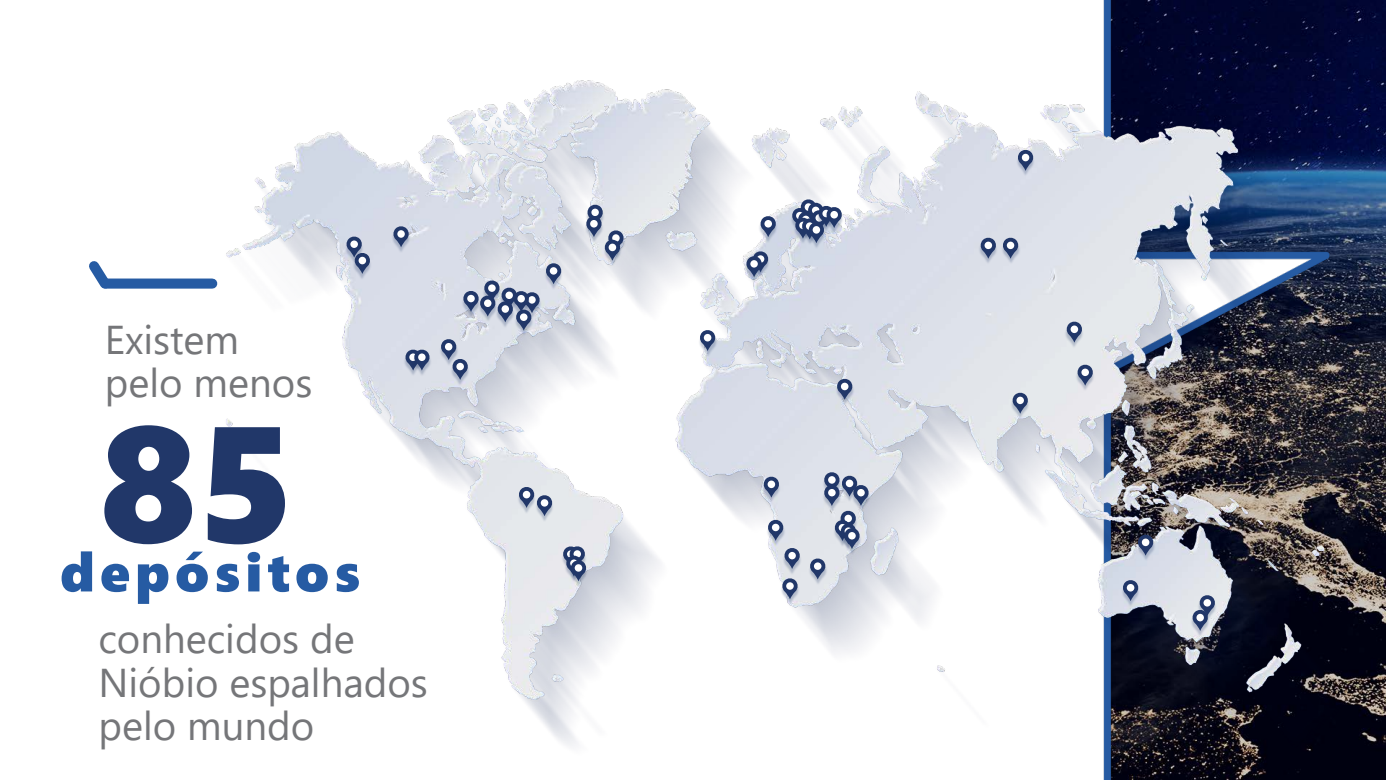
<style>
.page{position:relative;width:1386px;height:780px;background:#fff}
.page>*{position:absolute;margin:0;border:0;box-sizing:border-box;transform-origin:0 0}
.t1{font:164.33px "Segoe UI Black";color:#213769}
.t2{font:54.07px "Segoe UI Black";letter-spacing:.095em;color:#265ba3}
.t3{font:40.07px/43.3px "Segoe UI";color:#757679}
</style>
<div class="page">
<img style="left:1357px;top:0;width:28px;height:779px">
<img style="left:200px;top:0;width:1157px;height:779px">
<div style="left:106px;top:278px;width:106px;height:10px;background:#265ba3"></div>
<svg style="left:89px;top:261px;width:30px;height:28px"></svg>
<img style="left:1120px;top:581px;width:20px;height:27px">
<svg style="left:1122px;top:579px;width:16px;height:21px"></svg>
<svg style="left:1126px;top:583px;width:8px;height:8px"></svg>
<img style="left:1135px;top:536px;width:20px;height:26px">
<svg style="left:1136px;top:533px;width:17px;height:22px"></svg>
<svg style="left:1141px;top:538px;width:8px;height:8px"></svg>
<img style="left:1215px;top:596px;width:2px;height:27px">
<img style="left:1189px;top:611px;width:21px;height:26px">
<svg style="left:1191px;top:594px;width:24px;height:36px"></svg>
<svg style="left:1196px;top:613px;width:7px;height:8px"></svg>
<img style="left:1015px;top:151px;width:20px;height:27px">
<svg style="left:1017px;top:149px;width:16px;height:22px"></svg>
<div style="left:1021px;top:154px;width:8px;height:7px;background:#fff;border-radius:50%"></div>
<img style="left:977px;top:239px;width:21px;height:27px">
<svg style="left:979px;top:237px;width:17px;height:21px"></svg>
<div style="left:984px;top:241px;width:8px;height:8px;background:#fff;border-radius:50%"></div>
<img style="left:1000px;top:239px;width:20px;height:27px">
<svg style="left:1002px;top:237px;width:16px;height:21px"></svg>
<svg style="left:1006px;top:241px;width:8px;height:8px"></svg>
<img style="left:1063px;top:323px;width:21px;height:26px">
<svg style="left:1065px;top:321px;width:17px;height:21px"></svg>
<div style="left:1070px;top:325px;width:8px;height:8px;background:#fff;border-radius:50%"></div>
<img style="left:1074px;top:366px;width:21px;height:26px">
<svg style="left:1076px;top:364px;width:17px;height:21px"></svg>
<div style="left:1081px;top:368px;width:7px;height:8px;background:#fff;border-radius:50%"></div>
<img style="left:1009px;top:394px;width:21px;height:26px">
<svg style="left:1011px;top:392px;width:17px;height:21px"></svg>
<div style="left:1016px;top:396px;width:7px;height:8px;background:#fff;border-radius:50%"></div>
<img style="left:834px;top:380px;width:21px;height:27px">
<svg style="left:836px;top:378px;width:17px;height:21px"></svg>
<svg style="left:840px;top:382px;width:8px;height:8px"></svg>
<img style="left:761px;top:478px;width:20px;height:26px">
<svg style="left:763px;top:475px;width:16px;height:22px"></svg>
<div style="left:767px;top:480px;width:8px;height:8px;background:#fff;border-radius:50%"></div>
<img style="left:765px;top:521px;width:21px;height:26px">
<svg style="left:767px;top:519px;width:17px;height:21px"></svg>
<svg style="left:771px;top:523px;width:8px;height:8px"></svg>
<img style="left:781px;top:549px;width:21px;height:27px">
<svg style="left:783px;top:547px;width:17px;height:21px"></svg>
<div style="left:788px;top:551px;width:7px;height:8px;background:#fff;border-radius:50%"></div>
<img style="left:779px;top:579px;width:21px;height:27px">
<svg style="left:781px;top:577px;width:17px;height:22px"></svg>
<div style="left:786px;top:582px;width:7px;height:7px;background:#fff;border-radius:50%"></div>
<img style="left:807px;top:560px;width:21px;height:26px">
<svg style="left:809px;top:557px;width:17px;height:22px"></svg>
<div style="left:813px;top:562px;width:8px;height:7px;background:#fff;border-radius:50%"></div>
<img style="left:869px;top:486px;width:2px;height:27px">
<img style="left:821px;top:473px;width:2px;height:13px">
<img style="left:821px;top:486px;width:2px;height:27px">
<img style="left:841px;top:549px;width:21px;height:7px">
<svg style="left:823px;top:471px;width:46px;height:78px;background:#a3acc0"></svg>
<div style="left:848px;top:532px;width:7px;height:7px;background:#fff;border-radius:50%"></div>
<img style="left:516px;top:488px;width:2px;height:26px">
<img style="left:534px;top:496px;width:21px;height:27px">
<svg style="left:518px;top:486px;width:35px;height:30px"></svg>
<div style="left:540px;top:499px;width:8px;height:7px;background:#fff;border-radius:50%"></div>
<img style="left:560px;top:548px;width:2px;height:26px">
<img style="left:568px;top:561px;width:21px;height:27px">
<svg style="left:562px;top:545px;width:25px;height:36px"></svg>
<div style="left:574px;top:564px;width:8px;height:7px;background:#fff;border-radius:50%"></div>
<img style="left:390px;top:228px;width:21px;height:26px">
<svg style="left:392px;top:225px;width:17px;height:22px"></svg>
<div style="left:397px;top:230px;width:8px;height:8px;background:#fff;border-radius:50%"></div>
<img style="left:344px;top:238px;width:2px;height:26px">
<img style="left:352px;top:254px;width:21px;height:27px">
<svg style="left:346px;top:236px;width:25px;height:38px"></svg>
<div style="left:358px;top:257px;width:8px;height:7px;background:#fff;border-radius:50%"></div>
<img style="left:562px;top:265px;width:2px;height:26px">
<img style="left:402px;top:351px;width:9px;height:26px">
<img style="left:411px;top:351px;width:21px;height:26px">
<svg style="left:404px;top:349px;width:26px;height:21px"></svg>
<div style="left:418px;top:353px;width:7px;height:8px;background:#fff;border-radius:50%"></div>
<img style="left:438px;top:340px;width:2px;height:27px">
<img style="left:450px;top:360px;width:20px;height:27px">
<svg style="left:440px;top:338px;width:28px;height:42px"></svg>
<svg style="left:456px;top:362px;width:8px;height:8px"></svg>
<img style="left:584px;top:206px;width:1px;height:12px">
<img style="left:583px;top:218px;width:2px;height:26px">
<img style="left:624px;top:232px;width:2px;height:26px">
<img style="left:602px;top:260px;width:20px;height:8px">
<svg style="left:585px;top:204px;width:39px;height:56px;background:#b0b8c9"></svg>
<div style="left:608px;top:243px;width:8px;height:8px;background:#fff;border-radius:50%"></div>
<img style="left:460px;top:292px;width:2px;height:27px">
<img style="left:513px;top:330px;width:21px;height:7px">
<svg style="left:462px;top:262px;width:100px;height:68px;background:#b3bacc"></svg>
<div style="left:520px;top:313px;width:7px;height:8px;background:#fff;border-radius:50%"></div>
<img style="left:697px;top:331px;width:21px;height:27px">
<svg style="left:699px;top:329px;width:17px;height:22px"></svg>
<div style="left:703px;top:334px;width:8px;height:7px;background:#fff;border-radius:50%"></div>
<img style="left:757px;top:218px;width:21px;height:26px">
<svg style="left:759px;top:215px;width:17px;height:22px"></svg>
<div style="left:764px;top:220px;width:8px;height:7px;background:#fff;border-radius:50%"></div>
<img style="left:764px;top:253px;width:6px;height:26px">
<img style="left:743px;top:258px;width:21px;height:26px">
<svg style="left:745px;top:250px;width:23px;height:27px"></svg>
<div style="left:750px;top:260px;width:7px;height:7px;background:#fff;border-radius:50%"></div>
<img style="left:842px;top:209px;width:2px;height:26px">
<img style="left:789px;top:209px;width:2px;height:27px">
<img style="left:792px;top:243px;width:7px;height:3px">
<img style="left:799px;top:243px;width:7px;height:3px">
<img style="left:806px;top:243px;width:20px;height:7px">
<svg style="left:791px;top:198px;width:51px;height:45px"></svg>
<div style="left:812px;top:226px;width:8px;height:7px;background:#fff;border-radius:50%"></div>
<p class="t3" style="left:105px;top:314px;width:209px">Existem pelo menos</p>
<p class="t1" style="left:99px;top:365px;width:198px">85</p>
<p class="t2" style="left:60px;top:533px;width:302px">depósitos</p>
<p class="t3" style="left:98px;top:613px;width:331px">conhecidos de<br>Nióbio espalhados pelo mundo</p>
</div>
